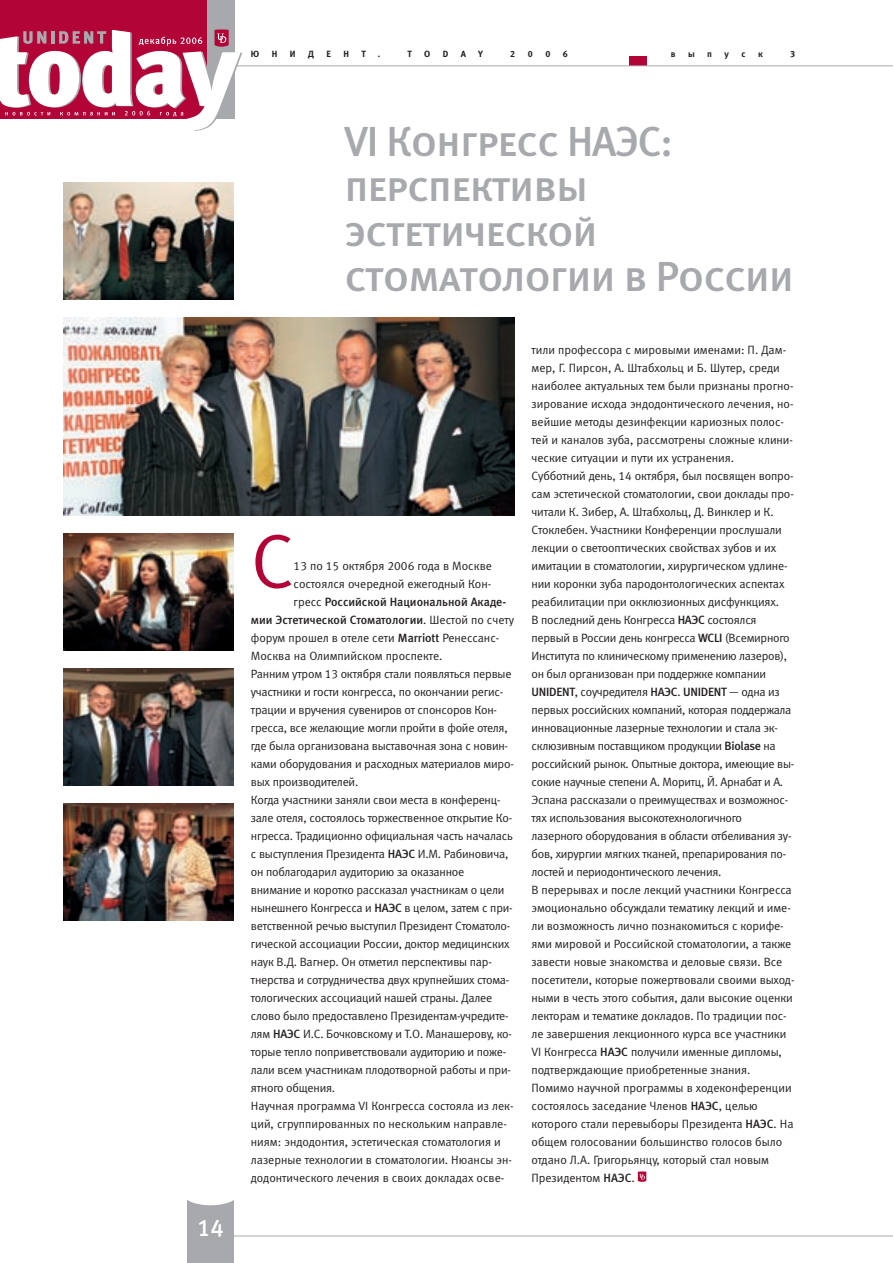
<style>
.page{position:relative;width:893px;height:1263px;background:#fff}
.page>*{position:absolute;margin:0;border:0;box-sizing:border-box;transform-origin:0 0}
.t1{font:76.05px "Meta Normal LFC";color:#b30437}
.t2{font:42px/45px "Meta Medium Caps LFC";letter-spacing:-.03em;color:#a8a9ad}
.t3{font:24px "Meta Medium LFC";color:#fff}
.t4{font:12px/18px "Meta Normal LFC";letter-spacing:-.015em;color:#231f20}
.t5{font:12px/18px "Meta Medium LFC";color:#231f20}
.t6{font:9px "Meta Bold LFC";color:#231f20}
.s1{font-family:"Meta Normal LFC"}
.s2{font-family:"Meta Medium LFC"}
</style>
<div class="page">
<div style="left:629px;top:57px;width:17px;height:9px;background:#b30437"></div>
<hr style="left:0;top:65px;width:893px;height:1px;background:#a8a9ad">
<hr style="left:234px;top:1235px;width:659px;height:1px;background:#a8a9ad">
<div style="left:187px;top:1191px;width:47px;height:72px;background:#a8a9ad"></div>
<div style="left:0;top:0;width:235px;height:119px;background:#b30437"></div>
<div style="left:208px;top:0;width:27px;height:119px;background:#a8a9ad"></div>
<svg style="left:0;top:29px;width:242px;height:102px"></svg>
<div style="left:184px;top:1184px;width:53px;height:21px;background:#fff;border-radius:50%"></div>
<img style="left:64px;top:318px;width:450px;height:198px">
<img style="left:64px;top:534px;width:170px;height:117px">
<img style="left:64px;top:183px;width:170px;height:117px">
<img style="left:64px;top:669px;width:170px;height:117px">
<img style="left:64px;top:804px;width:170px;height:117px">
<svg style="left:638px;top:1171px;width:8px;height:11px"></svg>
<h3 class="t3" style="left:197px;top:1219px;width:28px">14</h3>
<p class="t6" style="left:251px;top:51px;width:10px">Ю</p>
<p class="t6" style="left:272px;top:51px;width:7px">Н</p>
<p class="t6" style="left:290px;top:51px;width:7px">И</p>
<p class="t6" style="left:308px;top:51px;width:7px">Д</p>
<p class="t6" style="left:327px;top:51px;width:6px">Е</p>
<p class="t6" style="left:344px;top:51px;width:7px">Н</p>
<p class="t6" style="left:362px;top:51px;width:6px">Т</p>
<p class="t6" style="left:378px;top:51px;width:4px">.</p>
<p class="t6" style="left:407px;top:51px;width:6px">T</p>
<p class="t6" style="left:424px;top:51px;width:8px">O</p>
<p class="t6" style="left:443px;top:51px;width:7px">D</p>
<p class="t6" style="left:461px;top:51px;width:7px">A</p>
<p class="t6" style="left:478px;top:51px;width:6px">Y</p>
<p class="t6" style="left:510px;top:51px;width:7px">2</p>
<p class="t6" style="left:528px;top:51px;width:7px">0</p>
<p class="t6" style="left:545px;top:51px;width:7px">0</p>
<p class="t6" style="left:563px;top:51px;width:7px">6</p>
<p class="t6" style="left:671px;top:51px;width:6px">в</p>
<p class="t6" style="left:688px;top:51px;width:8px">ы</p>
<p class="t6" style="left:707px;top:51px;width:6px">п</p>
<p class="t6" style="left:725px;top:51px;width:6px">у</p>
<p class="t6" style="left:741px;top:51px;width:6px">с</p>
<p class="t6" style="left:758px;top:51px;width:6px">к</p>
<p class="t6" style="left:790px;top:51px;width:7px">3</p>
<h2 class="t2" style="left:344px;top:123px;width:451px">VI Конгресс НАЭС: перспективы эстетической стоматологии в России</h2>
<h1 class="t1" style="left:251px;top:535px;width:44px">С</h1>
<p class="t4" style="left:294px;top:558px;width:200px">13 по 15 октября 2006 года в Москве состоялся очередной ежегодный Кон-</p>
<p class="t5" style="left:251px;top:594px;width:265px;text-indent:43px"><span class="s1">гресс</span> Российской Национальной Акаде&shy;мии Эстетической Стоматологии<span class="s1">. Шестой по счету</span></p>
<p class="t4" style="left:251px;top:630px;width:264px">форум прошел в отеле сети <span class="s2">Marriott</span> Ренессанс-Москва на Олимпийском проспекте.<br>Ранним утром 13 октября стали появляться первые участники и гости конгресса, по окончании регис&shy;трации и вручения сувениров от спонсоров Кон&shy;гресса, все желающие могли пройти в фойе отеля, где была организована выставочная зона с новин&shy;ками оборудования и расходных материалов миро&shy;вых производителей.<br>Когда участники заняли свои места в конференц&shy;зале отеля, состоялось торжественное открытие Ко&shy;нгресса. Традиционно официальная часть началась с выступления Президента <span class="s2">НАЭС</span> И.М. Рабиновича, он поблагодарил аудиторию за оказанное внимание и коротко рассказал участникам о цели нынешнего Конгресса и <span class="s2">НАЭС</span> в целом, затем с при&shy;ветственной речью выступил Президент Стоматоло&shy;гической ассоциации России, доктор медицинских наук В.Д. Вагнер. Он отметил перспективы пар&shy;тнерства и сотрудничества двух крупнейших стома&shy;тологических ассоциаций нашей страны. Далее слово было предоставлено Президентам-учредите&shy;лям <span class="s2">НАЭС</span> И.С. Бочковскому и Т.О. Манашерову, ко&shy;торые тепло поприветствовали аудиторию и поже&shy;лали всем участникам плодотворной работы и при&shy;ятного общения.<br>Научная программа VI Конгресса состояла из лек&shy;ций, сгруппированных по нескольким направле&shy;ниям: эндодонтия, эстетическая стоматология и лазерные технологии в стоматологии. Нюансы эн&shy;додонтического лечения в своих докладах осве-</p>
<p class="t4" style="left:531px;top:342px;width:264px">тили профессора с мировыми именами: П. Дам&shy;мер, Г. Пирсон, А. Штабхольц и Б. Шутер, среди наиболее актуальных тем были признаны прогно&shy;зирование исхода эндодонтического лечения, но&shy;вейшие методы дезинфекции кариозных полос&shy;тей и каналов зуба, рассмотрены сложные клини&shy;ческие ситуации и пути их устранения.<br>Субботний день, 14 октября, был посвящен вопро&shy;сам эстетической стоматологии, свои доклады про&shy;читали К. Зибер, А. Штабхольц, Д. Винклер и К.<br>Стоклебен. Участники Конференции прослушали лекции о светооптических свойствах зубов и их имитации в стоматологии, хирургическом удлине&shy;нии коронки зуба пародонтологических аспектах реабилитации при окклюзионных дисфункциях.<br>В последний день Конгресса <span class="s2">НАЭС</span> состоялся первый в России день конгресса <span class="s2">WCLI</span> (Всемирного Института по клиническому применению лазеров), он был организован при поддержке компании <span class="s2">UNIDENT</span>, соучредителя <span class="s2">НАЭС</span>. <span class="s2">UNIDENT</span> — одна из первых российских компаний, которая поддержала инновационные лазерные технологии и стала эк&shy;склюзивным поставщиком продукции <span class="s2">Biolase</span> на российский рынок. Опытные доктора, имеющие вы&shy;сокие научные степени А. Моритц, Й. Арнабат и А.<br>Эспана рассказали о преимуществах и возможнос&shy;тях использования высокотехнологичного лазерного оборудования в области отбеливания зу&shy;бов, хирургии мягких тканей, препарирования по&shy;лостей и периодонтического лечения.<br>В перерывах и после лекций участники Конгресса эмоционально обсуждали тематику лекций и име&shy;ли возможность лично познакомиться с корифе&shy;ями мировой и Российской стоматологии, а также завести новые знакомства и деловые связи. Все посетители, которые пожертвовали своими выход&shy;ными в честь этого события, дали высокие оценки лекторам и тематике докладов. По традиции пос&shy;ле завершения лекционного курса все участники VI Конгресса <span class="s2">НАЭС</span> получили именные дипломы, подтверждающие приобретенные знания.<br>Помимо научной программы в ходеконференции состоялось заседание Членов <span class="s2">НАЭС</span>, целью которого стали перевыборы Президента <span class="s2">НАЭС</span>. На общем голосовании большинство голосов было отдано Л.А. Григорьянцу, который стал новым Президентом <span class="s2">НАЭС</span>.</p>
</div>
